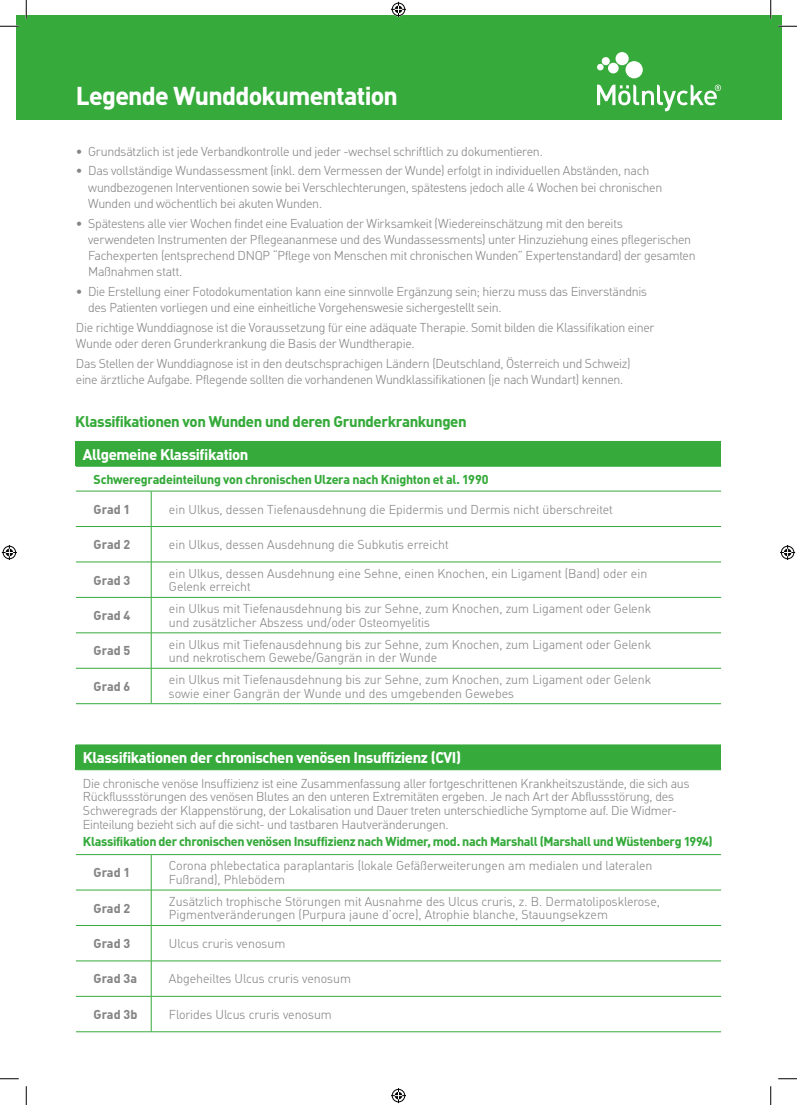
<style>
.page{position:relative;width:797px;height:1105px;background:#fff}
.page>*{position:absolute;margin:0;border:0;box-sizing:border-box;transform-origin:0 0}
.t1{font:700 25px "Molnlycke Din";letter-spacing:-.03em;color:#fff}
.t2{font:700 15px "Molnlycke Din";letter-spacing:-.025em;color:#fff}
.t3{font:700 15px "Molnlycke Din";letter-spacing:-.025em;color:#36aa3b}
.t4{font:300 12.5px/13.8px "Molnlycke Din";letter-spacing:-.015em;color:#878686}
.t5{font:700 12.5px "Molnlycke Din";letter-spacing:-.025em;color:#36aa3b}
.t6{font:700 12.5px "Molnlycke Din";color:#878686}
</style>
<div class="page">
<div style="left:16px;top:16px;width:765px;height:104px;background:#36aa3b"></div>
<div style="left:76px;top:441px;width:645px;height:25px;background:#36aa3b"></div>
<svg style="left:76px;top:490px;width:645px;height:213px"></svg>
<hr style="left:76px;top:526px;width:75px;height:1px;background:#36aa3b">
<hr style="left:151px;top:526px;width:570px;height:1px;background:#36aa3b">
<hr style="left:76px;top:562px;width:75px;height:1px;background:#36aa3b">
<hr style="left:151px;top:562px;width:570px;height:1px;background:#36aa3b">
<hr style="left:76px;top:597px;width:75px;height:1px;background:#36aa3b">
<hr style="left:151px;top:597px;width:570px;height:1px;background:#36aa3b">
<hr style="left:76px;top:633px;width:75px;height:1px;background:#36aa3b">
<hr style="left:76px;top:668px;width:75px;height:1px;background:#36aa3b">
<hr style="left:151px;top:633px;width:570px;height:1px;background:#36aa3b">
<hr style="left:151px;top:668px;width:570px;height:1px;background:#36aa3b">
<hr style="left:151px;top:703px;width:570px;height:1px;background:#36aa3b">
<hr style="left:76px;top:703px;width:75px;height:1px;background:#36aa3b">
<hr style="left:151px;top:491px;width:1px;height:35px;background:#36aa3b">
<hr style="left:151px;top:527px;width:1px;height:35px;background:#36aa3b">
<hr style="left:151px;top:562px;width:1px;height:35px;background:#36aa3b">
<hr style="left:151px;top:598px;width:1px;height:35px;background:#36aa3b">
<hr style="left:151px;top:633px;width:1px;height:35px;background:#36aa3b">
<hr style="left:151px;top:668px;width:1px;height:35px;background:#36aa3b">
<hr style="left:76px;top:466px;width:75px;height:1px;background:#36aa3b">
<hr style="left:151px;top:466px;width:570px;height:1px;background:#36aa3b">
<hr style="left:76px;top:491px;width:75px;height:1px;background:#36aa3b">
<hr style="left:151px;top:491px;width:570px;height:1px;background:#36aa3b">
<div style="left:76px;top:745px;width:645px;height:25px;background:#36aa3b"></div>
<svg style="left:76px;top:770px;width:645px;height:261px"></svg>
<hr style="left:76px;top:890px;width:75px;height:1px;background:#36aa3b">
<hr style="left:151px;top:890px;width:570px;height:1px;background:#36aa3b">
<hr style="left:76px;top:925px;width:75px;height:1px;background:#36aa3b">
<hr style="left:151px;top:925px;width:570px;height:1px;background:#36aa3b">
<hr style="left:76px;top:961px;width:75px;height:1px;background:#36aa3b">
<hr style="left:151px;top:961px;width:570px;height:1px;background:#36aa3b">
<hr style="left:76px;top:996px;width:75px;height:1px;background:#36aa3b">
<hr style="left:151px;top:996px;width:570px;height:1px;background:#36aa3b">
<hr style="left:151px;top:1031px;width:570px;height:1px;background:#36aa3b">
<hr style="left:76px;top:1031px;width:75px;height:1px;background:#36aa3b">
<hr style="left:151px;top:855px;width:1px;height:35px;background:#36aa3b">
<hr style="left:151px;top:890px;width:1px;height:35px;background:#36aa3b">
<hr style="left:151px;top:926px;width:1px;height:35px;background:#36aa3b">
<hr style="left:151px;top:961px;width:1px;height:35px;background:#36aa3b">
<hr style="left:151px;top:996px;width:1px;height:35px;background:#36aa3b">
<hr style="left:76px;top:854px;width:75px;height:1px;background:#36aa3b">
<hr style="left:151px;top:854px;width:570px;height:1px;background:#36aa3b">
<svg style="left:597px;top:52px;width:124px;height:59px"></svg>
<svg style="left:0;top:25px;width:19px;height:2px"></svg>
<svg style="left:778px;top:25px;width:19px;height:2px"></svg>
<svg style="left:0;top:1078px;width:19px;height:1px"></svg>
<svg style="left:778px;top:1078px;width:19px;height:1px"></svg>
<svg style="left:25px;top:0;width:2px;height:19px"></svg>
<svg style="left:25px;top:1086px;width:2px;height:19px"></svg>
<svg style="left:770px;top:0;width:1px;height:19px"></svg>
<svg style="left:770px;top:1086px;width:1px;height:19px"></svg>
<svg style="left:391px;top:2px;width:15px;height:15px"></svg>
<svg style="left:391px;top:1088px;width:15px;height:15px"></svg>
<svg style="left:2px;top:545px;width:15px;height:15px"></svg>
<svg style="left:780px;top:545px;width:15px;height:15px"></svg>
<h1 class="t1" style="left:76px;top:80px;width:323px">Legende Wunddokumentation</h1>
<p class="t4" style="left:76px;top:144px;width:468px">• Grundsätzlich ist jede Verbandkontrolle und jeder -wechsel schriftlich zu dokumentieren.</p>
<p class="t4" style="left:88px;top:163px;width:575px;line-height:16.2px;text-indent:-12px">• Das vollständige Wundassessment (inkl. dem Vermessen der Wunde) erfolgt in individuellen Abständen, nach wundbezogenen Interventionen sowie bei Verschlechterungen, spätestens jedoch alle 4 Wochen bei chronischen<br>Wunden und wöchentlich bei akuten Wunden.</p>
<p class="t4" style="left:88px;top:215px;width:609px;line-height:16.2px;text-indent:-12px">• Spätestens alle vier Wochen findet eine Evaluation der Wirksamkeit (Wiedereinschätzung mit den bereits<br>verwendeten Instrumenten der Pflegeananmese und des Wundassessments) unter Hinzuziehung eines pflegerischen Fachexperten (entsprechend DNQP “Pflege von Menschen mit chronischen Wunden” Expertenstandard) der gesamten Maßnahmen statt.</p>
<p class="t4" style="left:88px;top:284px;width:560px;line-height:16.2px;text-indent:-12px">• Die Erstellung einer Fotodokumentation kann eine sinnvolle Ergänzung sein; hierzu muss das Einverständnis des Patienten vorliegen und eine einheitliche Vorgehenswesie sichergestellt sein.</p>
<p class="t4" style="left:76px;top:320px;width:580px;line-height:16.2px">Die richtige Wunddiagnose ist die Voraussetzung für eine adäquate Therapie. Somit bilden die Klassifikation einer<br>Wunde oder deren Grunderkrankung die Basis der Wundtherapie.</p>
<p class="t4" style="left:76px;top:356px;width:556px;line-height:16.2px">Das Stellen der Wunddiagnose ist in den deutschsprachigen Ländern (Deutschland, Österreich und Schweiz) eine ärztliche Aufgabe. Pflegende sollten die vorhandenen Wundklassifikationen (je nach Wundart) kennen.</p>
<p class="t3" style="left:75px;top:412px;width:393px">Klassifikationen von Wunden und deren Grunderkrankungen</p>
<p class="t2" style="left:83px;top:445px;width:167px">Allgemeine Klassifikation</p>
<p class="t5" style="left:94px;top:471px;width:396px">Schweregradeinteilung von chronischen Ulzera nach Knighton et al. 1990</p>
<p class="t6" style="left:94px;top:501px;width:38px">Grad 1</p>
<p class="t4" style="left:169px;top:502px;width:445px">ein Ulkus, dessen Tiefenausdehnung die Epidermis und Dermis nicht überschreitet</p>
<p class="t6" style="left:94px;top:537px;width:38px">Grad 2</p>
<p class="t4" style="left:169px;top:538px;width:281px">ein Ulkus, dessen Ausdehnung die Subkutis erreicht</p>
<p class="t6" style="left:94px;top:572px;width:38px">Grad 3</p>
<p class="t4" style="left:169px;top:566px;width:480px">ein Ulkus, dessen Ausdehnung eine Sehne, einen Knochen, ein Ligament (Band) oder ein<br>Gelenk erreicht</p>
<p class="t6" style="left:94px;top:608px;width:38px">Grad 4</p>
<p class="t4" style="left:169px;top:602px;width:483px">ein Ulkus mit Tiefenausdehnung bis zur Sehne, zum Knochen, zum Ligament oder Gelenk und zusätzlicher Abszess und/oder Osteomyelitis</p>
<p class="t6" style="left:94px;top:643px;width:38px">Grad 5</p>
<p class="t4" style="left:169px;top:637px;width:483px">ein Ulkus mit Tiefenausdehnung bis zur Sehne, zum Knochen, zum Ligament oder Gelenk und nekrotischem Gewebe/Gangrän in der Wunde</p>
<p class="t6" style="left:94px;top:679px;width:38px">Grad 6</p>
<p class="t4" style="left:169px;top:673px;width:483px">ein Ulkus mit Tiefenausdehnung bis zur Sehne, zum Knochen, zum Ligament oder Gelenk sowie einer Gangrän der Wunde und des umgebenden Gewebes</p>
<p class="t2" style="left:83px;top:748px;width:380px">Klassifikationen der chronischen venösen Insuffizienz (CVI)</p>
<p class="t4" style="left:83px;top:777px;width:608px">Die chronische venöse Insuffizienz ist eine Zusammenfassung aller fortgeschrittenen Krankheitszustände, die sich aus Rückflussstörungen des venösen Blutes an den unteren Extremitäten ergeben. Je nach Art der Abflussstörung, des Schweregrads der Klappenstörung, der Lokalisation und Dauer treten unterschiedliche Symptome auf. Die Widmer-Einteilung bezieht sich auf die sicht- und tastbaren Hautveränderungen.</p>
<p class="t5" style="left:83px;top:834px;width:631px">Klassifikation der chronischen venösen Insuffizienz nach Widmer, mod. nach Marshall (Marshall und Wüstenberg 1994)</p>
<p class="t6" style="left:94px;top:865px;width:38px">Grad 1</p>
<p class="t4" style="left:169px;top:859px;width:485px">Corona phlebectatica paraplantaris (lokale Gefäßerweiterungen am medialen und lateralen<br>Fußrand), Phlebödem</p>
<p class="t6" style="left:94px;top:900px;width:38px">Grad 2</p>
<p class="t4" style="left:169px;top:895px;width:492px">Zusätzlich trophische Störungen mit Ausnahme des Ulcus cruris, z. B. Dermatoliposklerose,<br>Pigmentveränderungen (Purpura jaune d’ocre), Atrophie blanche, Stauungsekzem</p>
<p class="t6" style="left:94px;top:936px;width:38px">Grad 3</p>
<p class="t4" style="left:169px;top:937px;width:118px">Ulcus cruris venosum</p>
<p class="t6" style="left:94px;top:971px;width:45px">Grad 3a</p>
<p class="t4" style="left:169px;top:972px;width:183px">Abgeheiltes Ulcus cruris venosum</p>
<p class="t6" style="left:94px;top:1007px;width:45px">Grad 3b</p>
<p class="t4" style="left:169px;top:1008px;width:164px">Florides Ulcus cruris venosum</p>
</div>
